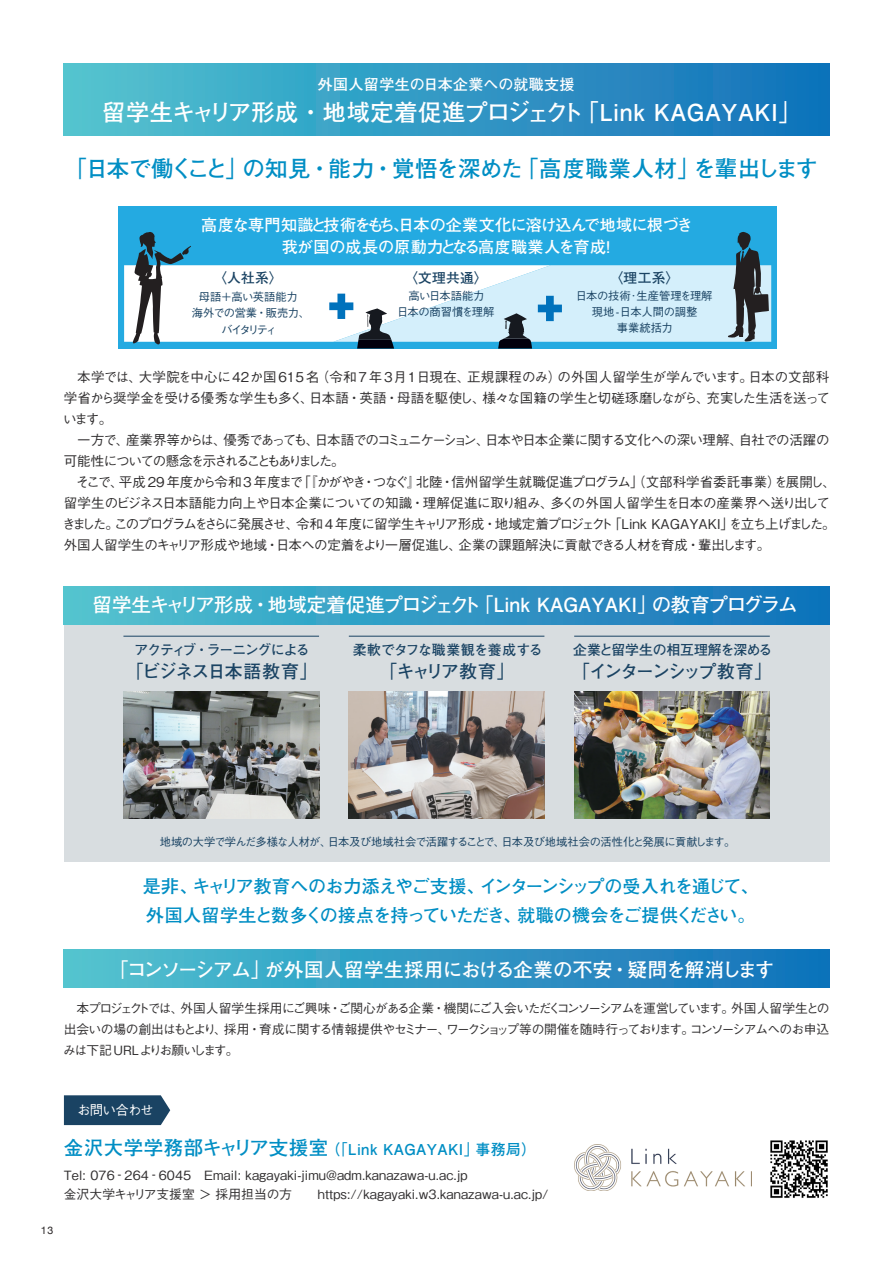
<style>
.page{position:relative;width:893px;height:1263px;background:#fff}
.page>*{position:absolute;margin:0;border:0;box-sizing:border-box;transform-origin:0 0}
.t1{font:700 23.25px "Futo Go B101 Pro";letter-spacing:.025em;color:#fff}
.t2{font:700 22.5px "Futo Go B101 Pro";letter-spacing:-.025em;color:#008ec4}
.t3{font:700 19.5px "Futo Go B101 Pro";letter-spacing:-.01em;color:#fff}
.t4{font:700 19.5px "Futo Go B101 Pro";letter-spacing:-.04em;color:#fff}
.t5{font:700 18px/28.5px "Futo Go B101 Pro";letter-spacing:-.05em;color:#008ec4}
.t6{font:700 17.85px "Futo Go B101 Pro";letter-spacing:-.09em;color:#1a4363}
.t7{font:700 17.85px "Futo Go B101 Pro";letter-spacing:-.055em;color:#1a4363}
.t8{font:700 16.2px/22.6px "Futo Go B101 Pro";letter-spacing:-.015em;color:#fff;text-align:center}
.t9{font:700 15px "Futo Go B101 Pro";letter-spacing:.025em;color:#008ec4}
.t10{font:700 15px "Futo Go B101 Pro";letter-spacing:.025em;color:#fff}
.t11{font:700 13.8px "Futo Go B101 Pro";letter-spacing:-.02em;color:#1a4363}
.t12{font:700 13.8px "Futo Go B101 Pro";letter-spacing:-.085em;color:#1a4363}
.t13{font:700 13.8px "Futo Go B101 Pro";letter-spacing:-.015em;color:#1a4363}
.t14{font:700 13.65px "Futo Go B101 Pro";letter-spacing:.025em;color:#1a4363}
.t15{font:500 13.5px/21px "Gothic BBB Pro";letter-spacing:-.05em;color:#312f30}
.t16{font:500 13.5px "Gothic BBB Pro";letter-spacing:-.06em;color:#fff}
.t17{font:500 12.75px/21px "Gothic BBB Pro";letter-spacing:.01em;color:#312f30;text-align:justify}
.t18{font:500 11.25px/16.2px "Gothic BBB Pro";letter-spacing:-.03em;color:#1a4363;text-align:center}
.t19{font:500 11.25px/16.2px "Gothic BBB Pro";color:#1a4363;text-align:center}
.t20{font:10.5px "Helvetica Neue";color:#231f20}
.s1{font-size:19.5px}
</style>
<div class="page">
<svg style="left:64px;top:1095px;width:106px;height:30px;background:#254c6b"></svg>
<div style="left:64px;top:586px;width:765px;height:276px;background:#d8dde0"></div>
<img style="left:349px;top:691px;width:195px;height:128px">
<div style="left:118px;top:206px;width:659px;height:143px;background:#24aae1"></div>
<div style="left:64px;top:586px;width:765px;height:39px;background:linear-gradient(to right,#51c3cf,#1270ba)"></div>
<div style="left:64px;top:949px;width:765px;height:39px;background:linear-gradient(to right,#51c3cf,#1270ba)"></div>
<div style="left:64px;top:63px;width:765px;height:72px;background:linear-gradient(to right,#51c3cf,#1270ba)"></div>
<svg style="left:124px;top:231px;width:647px;height:118px"></svg>
<img style="left:124px;top:691px;width:195px;height:128px">
<img style="left:574px;top:691px;width:196px;height:128px">
<hr style="left:123px;top:636px;width:196px;height:1px;background:#1a4363">
<hr style="left:349px;top:636px;width:195px;height:1px;background:#1a4363">
<hr style="left:574px;top:636px;width:196px;height:1px;background:#1a4363">
<img style="left:574px;top:1145px;width:177px;height:45px">
<img style="left:770px;top:1140px;width:58px;height:58px">
<p class="t10" style="left:318px;top:72px;width:258px">外国人留学生の日本企業への就職支援</p>
<h1 class="t1" style="left:102px;top:94px;width:701px">留学生キャリア形成・地域定着促進プロジェクト「Link KAGAYAKI」</h1>
<h2 class="t2" style="left:65px;top:150px;width:755px">「日本で働くこと」の知見・能力・覚悟を深めた「高度職業人材」を輩出します</h2>
<p class="t8" style="left:201px;top:211px;width:493px">高度な専門知識と技術をもち、日本の企業文化に溶け込んで地域に根づき我が国の成長の原動力となる高度職業人を育成！</p>
<p class="t14" style="left:213px;top:267px;width:71px">〈人社系〉</p>
<p class="t18" style="left:192px;top:288px;width:120px">母語＋高い英語能力<br>海外での営業・販売力、バイタリティ</p>
<p class="t14" style="left:610px;top:267px;width:71px">〈理工系〉</p>
<p class="t19" style="left:576px;top:286px;width:138px">日本の技術･生産管理を理解現地-日本人間の調整<br>事業統括力</p>
<p class="t14" style="left:404px;top:267px;width:85px">〈文理共通〉</p>
<p class="t18" style="left:397px;top:286px;width:99px">高い日本語能力<br>日本の商習慣を理解</p>
<p class="t15" style="left:62px;top:365px;width:775px">　本学では、大学院を中心に42か国615名（令和7年3月1日現在、正規課程のみ）の外国人留学生が学んでいます。日本の文部科学省から奨学金を受ける優秀な学生も多く、日本語・英語・母語を駆使し、様々な国籍の学生と切磋琢磨しながら、充実した生活を送っています。<br>　一方で、産業界等からは、優秀であっても、日本語でのコミュニケーション、日本や日本企業に関する文化への深い理解、自社での活躍の可能性についての懸念を示されることもありました。<br>　そこで、平成 29 年度から令和 3 年度まで「『かがやき・つなぐ』北陸・信州留学生就職促進プログラム」（文部科学省委託事業）を展開し、留学生のビジネス日本語能力向上や日本企業についての知識・理解促進に取り組み、多くの外国人留学生を日本の産業界へ送り出してきました。このプログラムをさらに発展させ、令和 4 年度に留学生キャリア形成・地域定着プロジェクト「Link KAGAYAKI」を立ち上げました。外国人留学生のキャリア形成や地域・日本への定着をより一層促進し、企業の課題解決に貢献できる人材を育成・輩出します。</p>
<h3 class="t3" style="left:93px;top:589px;width:707px">留学生キャリア形成・地域定着促進プロジェクト「Link KAGAYAKI」の教育プログラム</h3>
<p class="t12" style="left:135px;top:639px;width:176px">アクティブ・ラーニングによる</p>
<h3 class="t7" style="left:126px;top:657px;width:193px">「ビジネス日本語教育」</h3>
<p class="t11" style="left:573px;top:639px;width:201px">企業と留学生の相互理解を深める</p>
<h3 class="t6" style="left:572px;top:657px;width:202px">「インターンシップ教育」</h3>
<p class="t13" style="left:353px;top:639px;width:192px">柔軟でタフな職業観を養成する</p>
<h3 class="t6" style="left:379px;top:657px;width:137px">「キャリア教育」</h3>
<p class="t18" style="left:160px;top:832px;width:577px">地域の大学で学んだ多様な人材が、日本及び地域社会で活躍することで、日本及び地域社会の活性化と発展に貢献します。</p>
<h3 class="t5" style="left:143px;top:870px;width:617px">是非、キャリア教育へのお力添えやご支援、インターンシップの受入れを通じて、外国人留学生と数多くの接点を持っていただき、就職の機会をご提供ください。</h3>
<h3 class="t4" style="left:109px;top:954px;width:667px">「コンソーシアム」が外国人留学生採用における企業の不安・疑問を解消します</h3>
<p class="t17" style="left:63px;top:996px;width:768px">　本プロジェクトでは、外国人留学生採用にご興味・ご関心がある企業・機関にご入会いただくコンソーシアムを運営しています。外国人留学生との出会いの場の創出はもとより、採用・育成に関する情報提供やセミナー、ワークショップ等の開催を随時行っております。コンソーシアムへのお申込みは下記 URLよりお願いします。</p>
<p class="t20" style="left:41px;top:1222px;width:14px">13</p>
<p class="t16" style="left:77px;top:1099px;width:78px">お問い合わせ</p>
<p class="t9" style="left:64px;top:1137px;width:474px"><span class="s1">金沢大学学務部キャリア支援室</span>（「Link KAGAYAKI」事務局）</p>
<p class="t17" style="left:64px;top:1163px;width:486px;line-height:19.5px">Tel: 076‐264‐6045　Email: kagayaki-jimu@adm.kanazawa-u.ac.jp<br>金沢大学キャリア支援室 ＞ 採用担当の方　　https://kagayaki.w3.kanazawa-u.ac.jp/</p>
</div>
